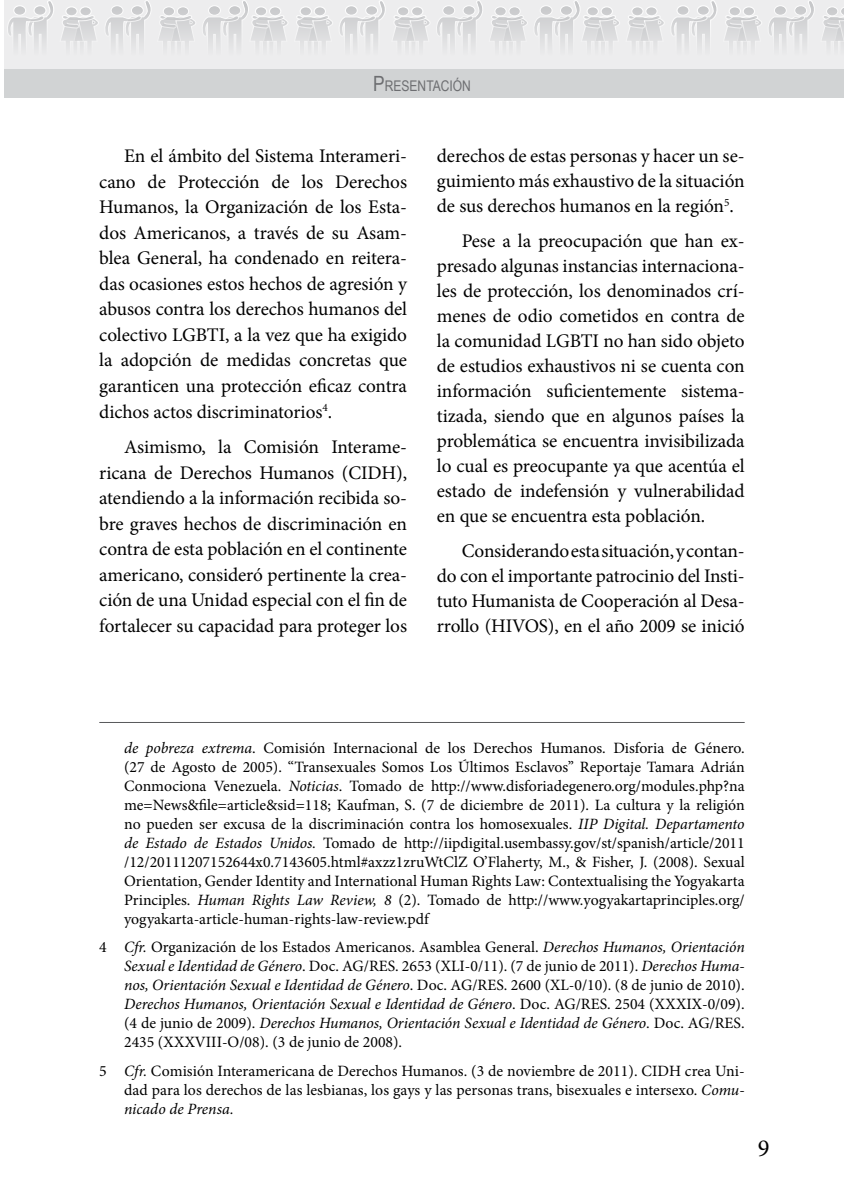
<style>
.page{position:relative;width:844px;height:1191px;background:#fff}
.page>*{position:absolute;margin:0;border:0;box-sizing:border-box;transform-origin:0 0}
.t1{font:24.5px "Minion Pro";color:#000}
.t2{font:19.25px/25.6px "Minion Pro";letter-spacing:-.005em;color:#000;text-align:justify}
.t3{font:15.75px/18.9px "Minion Pro";color:#000;text-align:justify}
.t4{font:14.7px "Arial Narrow";color:#6d6e71}
.t5{font:14.7px "Arial Narrow";color:#58595b}
.s1{font-size:21px;color:#58595b}
.s2{color:#58595b}
.s3{font-size:21px}
.s4{font-style:italic}
</style>
<div class="page">
<div style="left:4px;top:0;width:839px;height:82px;background:#ededee"></div>
<div style="left:4px;top:69px;width:839px;height:29px;background:#d1d3d4"></div>
<svg style="left:8px;top:0;width:835px;height:43px"></svg>
<div style="left:587px;top:7px;width:11px;height:9px;background:#c7c8ca;border-radius:50%"></div>
<div style="left:586px;top:6px;width:12px;height:10px;border:1px solid #fff;border-radius:50%"></div>
<div style="left:601px;top:7px;width:11px;height:9px;background:#c7c8ca;border-radius:50%"></div>
<div style="left:600px;top:6px;width:12px;height:10px;border:1px solid #fff;border-radius:50%"></div>
<hr style="left:99px;top:722px;width:645px;height:1px;background:#58595b">
<p class="t4" style="left:332px;top:75px;width:141px"><span class="s1">A</span><span class="s2">NÁLISIS</span><span class="s3">P</span>RESENT CIÓN</p>
<p class="t5" style="left:394px;top:75px;width:118px">DEL MARCO LEGAL</p>
<p class="t2" style="left:99px;top:143px;width:309px;text-indent:25px">En el ámbito del Sistema Interameri&shy;cano de Protección de los Derechos Humanos, la Organización de los Esta&shy;dos Americanos, a través de su Asam&shy;blea General, ha condenado en reitera&shy;das ocasiones estos hechos de agresión y abusos contra los derechos humanos del colectivo LGBTI, a la vez que ha exigido la adopción de medidas concretas que garanticen una protección eficaz contra dichos actos discriminatorios<sup>4</sup>.</p>
<p class="t2" style="left:99px;top:434px;width:309px;text-indent:25px">Asimismo, la Comisión Interame&shy;ricana de Derechos Humanos (CIDH), atendiendo a la información recibida so&shy;bre graves hechos de discriminación en contra de esta población en el continente americano, consideró pertinente la crea&shy;ción de una Unidad especial con el fin de fortalecer su capacidad para proteger los</p>
<p class="t2" style="left:437px;top:143px;width:309px;line-height:25px">derechos de estas personas y hacer un se&shy;guimiento más exhaustivo de la situación de sus derechos humanos en la región<sup>5</sup>.</p>
<p class="t2" style="left:437px;top:228px;width:309px;line-height:25px;text-indent:25px">Pese a la preocupación que han ex&shy;presado algunas instancias internaciona&shy;les de protección, los denominados crí&shy;menes de odio cometidos en contra de la comunidad LGBTI no han sido objeto de estudios exhaustivos ni se cuenta con información suficientemente sistema&shy;tizada, siendo que en algunos países la problemática se encuentra invisibilizada lo cual es preocupante ya que acentúa el estado de indefensión y vulnerabilidad en que se encuentra esta población.</p>
<p class="t2" style="left:437px;top:538px;width:309px;line-height:25px;text-indent:25px">Considerando esta situación, y contan&shy;do con el importante patrocinio del Insti&shy;tuto Humanista de Cooperación al Desa&shy;rrollo (HIVOS), en el año 2009 se inició</p>
<p class="t3" style="left:124px;top:739px;width:622px"><span class="s4">de pobreza extrema</span>. Comisión Internacional de los Derechos Humanos. Disforia de Género. (27 de Agosto de 2005). “Transexuales Somos Los Últimos Esclavos’’ Reportaje Tamara Adrián Conmociona Venezuela. <span class="s4">Noticias</span>. Tomado de http://www.disforiadegenero.org/modules.php?na me=News&amp;file=article&amp;sid=118; Kaufman, S. (7 de diciembre de 2011). La cultura y la religión no pueden ser excusa de la discriminación contra los homosexuales. <span class="s4">IIP Digital. Departamento de Estado de Estados Unidos.</span> Tomado de http://iipdigital.usembassy.gov/st/spanish/article/2011 /12/20111207152644x0.7143605.html#axzz1zruWtClZ O’Flaherty, M., &amp; Fisher, J. (2008). Sexual Orientation, Gender Identity and International Human Rights Law: Contextualising the Yogyakarta Principles. <span class="s4">Human Rights Law Review, 8</span> (2). Tomado de http://www.yogyakartaprinciples.org/ yogyakarta-article-human-rights-law-review.pdf</p>
<p class="t3" style="left:124px;top:938px;width:622px;text-indent:-25px">4 <span class="s4">Cfr.</span> Organización de los Estados Americanos. Asamblea General. <span class="s4">Derechos Humanos, Orientación Sexual e Identidad de Género</span>. Doc. AG/RES. 2653 (XLI-0/11). (7 de junio de 2011). <span class="s4">Derechos Huma&shy;nos, Orientación Sexual e Identidad de Género</span>. Doc. AG/RES. 2600 (XL-0/10). (8 de junio de 2010).<br><span class="s4">Derechos Humanos, Orientación Sexual e Identidad de Género</span>. Doc. AG/RES. 2504 (XXXIX-0/09). (4 de junio de 2009). <span class="s4">Derechos Humanos, Orientación Sexual e Identidad de Género</span>. Doc. AG/RES.<br>2435 (XXXVIII-O/08). (3 de junio de 2008).</p>
<p class="t3" style="left:124px;top:1061px;width:622px;text-indent:-25px">5 <span class="s4">Cfr.</span> Comisión Interamericana de Derechos Humanos. (3 de noviembre de 2011). CIDH crea Uni&shy;dad para los derechos de las lesbianas, los gays y las personas trans, bisexuales e intersexo. <span class="s4">Comu&shy;nicado de Prensa.</span></p>
<h1 class="t1" style="left:757px;top:1132px;width:13px">9</h1>
</div>
